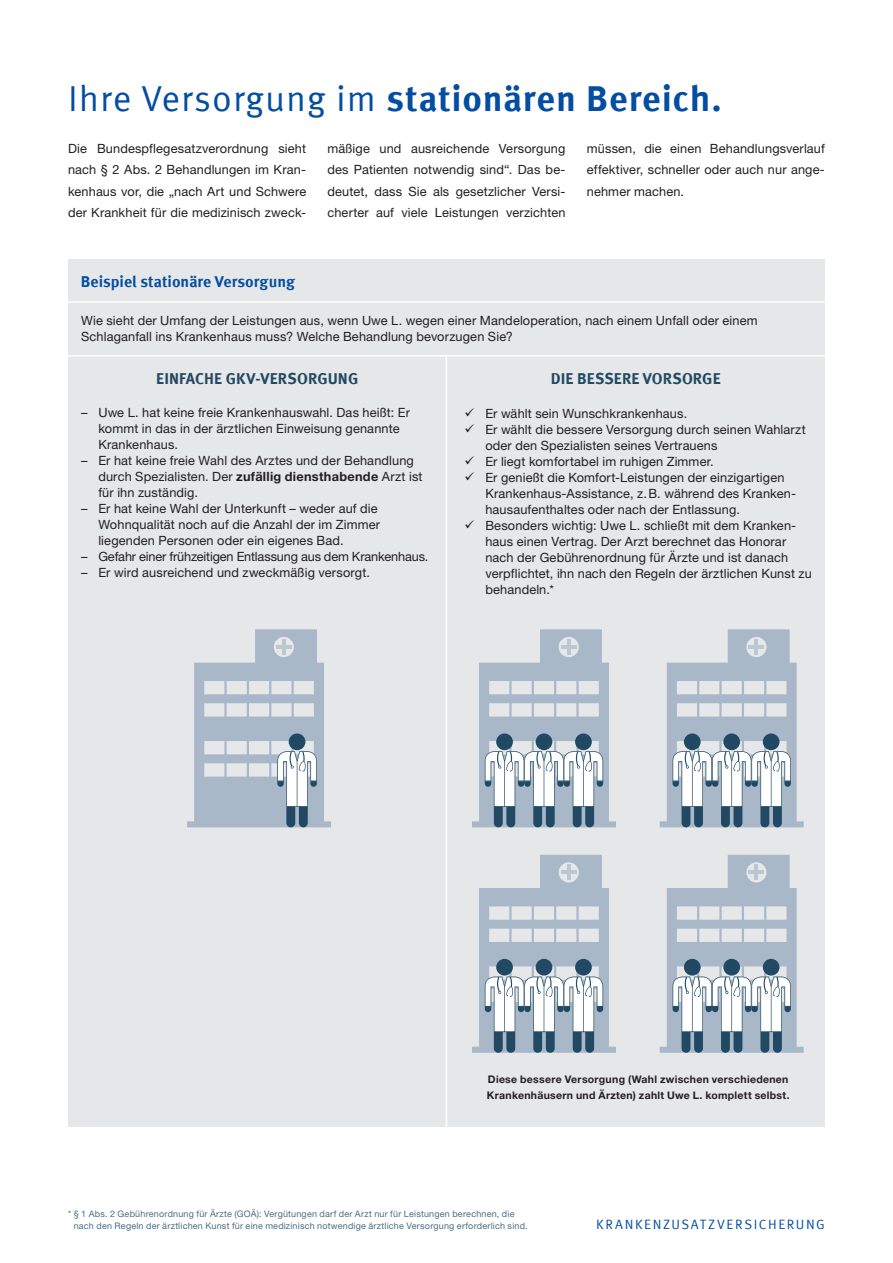
<style>
.page{position:relative;width:893px;height:1263px;background:#fff}
.page>*{position:absolute;margin:0;border:0;box-sizing:border-box;transform-origin:0 0}
.t1{font:700 36px "Meta Offc Pro";letter-spacing:.025em;color:#034ea2}
.t2{font:700 15.75px "Meta Offc Pro";letter-spacing:.005em;color:#214963}
.t3{font:700 15.75px "Meta Offc Pro";color:#034ea2}
.t4{font:13.5px "Meta Offc Pro Norm";letter-spacing:.115em;color:#034ea2}
.t5{font:12.75px/15.9px "Helvetica Neue LTW1 G";letter-spacing:.01em;color:#231f20}
.t6{font:12.75px "Helvetica Neue LTW1 G";letter-spacing:-.01em;color:#231f20}
.t7{font:700 10.5px/15.9px "Helvetica Neue LTW1 G";letter-spacing:.03em;color:#231f20}
.t8{font:9px/11.7px "Helvetica Neue LTW1 G";letter-spacing:.025em;color:#4d6d82}
.s1{font-family:"Meta Offc Pro Norm";font-weight:400}
.s2{font-weight:700}
</style>
<div class="page">
<div style="left:68px;top:259px;width:757px;height:868px;background:#e6e7e8"></div>
<hr style="left:68px;top:301px;width:757px;height:2px;background:#fff">
<hr style="left:68px;top:355px;width:757px;height:2px;background:#fff">
<hr style="left:446px;top:357px;width:1px;height:770px;background:#fff">
<svg style="left:187px;top:629px;width:144px;height:198px"></svg>
<svg style="left:472px;top:629px;width:144px;height:198px"></svg>
<svg style="left:660px;top:629px;width:144px;height:198px"></svg>
<svg style="left:472px;top:855px;width:144px;height:198px"></svg>
<svg style="left:660px;top:855px;width:144px;height:198px"></svg>
<h1 class="t1" style="left:68px;top:70px;width:655px"><span class="s1">IHRE VERSORGUNG IM</span> stationären Bereich.</h1>
<p class="t5" style="left:68px;top:138px;width:240px;line-height:21.3px;text-align:justify">Die Bundespflegesatzverordnung sieht nach § 2 Abs. 2 Behandlungen im Kran&shy;kenhaus vor, die „nach Art und Schwere der Krankheit für die medizinisch zweck-</p>
<p class="t5" style="left:327px;top:138px;width:240px;line-height:21.3px;text-align:justify">mäßige und ausreichende Versorgung des Patienten notwendig sind“. Das be&shy;deutet, dass Sie als gesetzlicher Versi&shy;cherter auf viele Leistungen verzichten</p>
<p class="t5" style="left:587px;top:138px;width:240px;line-height:21.3px;text-align:justify">müssen, die einen Behandlungsverlauf effektiver, schneller oder auch nur ange&shy;nehmer machen.</p>
<p class="t3" style="left:81px;top:269px;width:216px">Beispiel stationäre Versorgung</p>
<p class="t5" style="left:81px;top:313px;width:678px">Wie sieht der Umfang der Leistungen aus, wenn Uwe L. wegen einer Mandeloperation, nach einem Unfall oder einem<br>Schlaganfall ins Krankenhaus muss? Welche Behandlung bevorzugen Sie?</p>
<p class="t2" style="left:156px;top:366px;width:202px">Einfache GKV-Versorgung</p>
<p class="t2" style="left:551px;top:366px;width:36px">Die besse</p>
<p class="t2" style="left:622px;top:366px;width:90px">re Vorsorge</p>
<p class="t5" style="left:98px;top:405px;width:313px;text-indent:-17px">– Uwe L. hat keine freie Krankenhauswahl. Das heißt: Er kommt in das in der ärztlichen Einweisung genannte<br>Krankenhaus.</p>
<p class="t5" style="left:98px;top:453px;width:326px;text-indent:-17px">– Er hat keine freie Wahl des Arztes und der Behandlung durch Spezialisten. Der <span class="s2">zufällig diensthabende</span> Arzt ist für ihn zuständig.</p>
<p class="t5" style="left:98px;top:500px;width:283px;text-indent:-17px">– Er hat keine Wahl der Unterkunft – weder auf die<br>Wohnqualität noch auf die Anzahl der im Zimmer liegenden Personen oder ein eigenes Bad.</p>
<p class="t6" style="left:81px;top:548px;width:349px">– Gefahr einer frühzeitigen Entlassung aus dem Krankenhaus.</p>
<p class="t5" style="left:81px;top:564px;width:290px">– Er wird ausreichend und zweckmäßig versorgt.</p>
<p class="t5" style="left:465px;top:406px;width:224px">✓ Er wählt sein Wunschkrankenhaus.</p>
<p class="t5" style="left:485px;top:421px;width:322px;text-indent:-21px">✓ Er wählt die bessere Versorgung durch seinen Wahlarzt oder den Spezialisten seines Vertrauens</p>
<p class="t5" style="left:465px;top:453px;width:251px">✓ Er liegt komfortabel im ruhigen Zimmer.</p>
<p class="t5" style="left:485px;top:469px;width:312px;text-indent:-21px">✓ Er genießt die Komfort-Leistungen der einzigartigen<br>Krankenhaus-Assistance, z.B. während des Kranken&shy;hausaufenthaltes oder nach der Entlassung.</p>
<p class="t5" style="left:485px;top:517px;width:328px;text-indent:-21px">✓ Besonders wichtig: Uwe L. schließt mit dem Kranken&shy;haus einen Vertrag. Der Arzt berechnet das Honorar nach der Gebührenordnung für Ärzte und ist danach verpflichtet, ihn nach den Regeln der ärztlichen Kunst zu behandeln.*</p>
<p class="t7" style="left:487px;top:1071px;width:304px">Diese bessere Versorgung (Wahl zwischen verschiedenen<br>Krankenhäusern und Ärzten) zahlt Uwe L. komplett selbst.</p>
<p class="t8" style="left:74px;top:1208px;width:455px;text-indent:-6px">* § 1 Abs. 2 Gebührenordnung für Ärzte (GOÄ): Vergütungen darf der Arzt nur für Leistungen berechnen, die nach den Regeln der ärztlichen Kunst für eine medizinisch notwendige ärztliche Versorgung erforderlich sind.</p>
<p class="t4" style="left:596px;top:1214px;width:230px">KRANKENZUSATZVERSICHERUNG</p>
</div>
